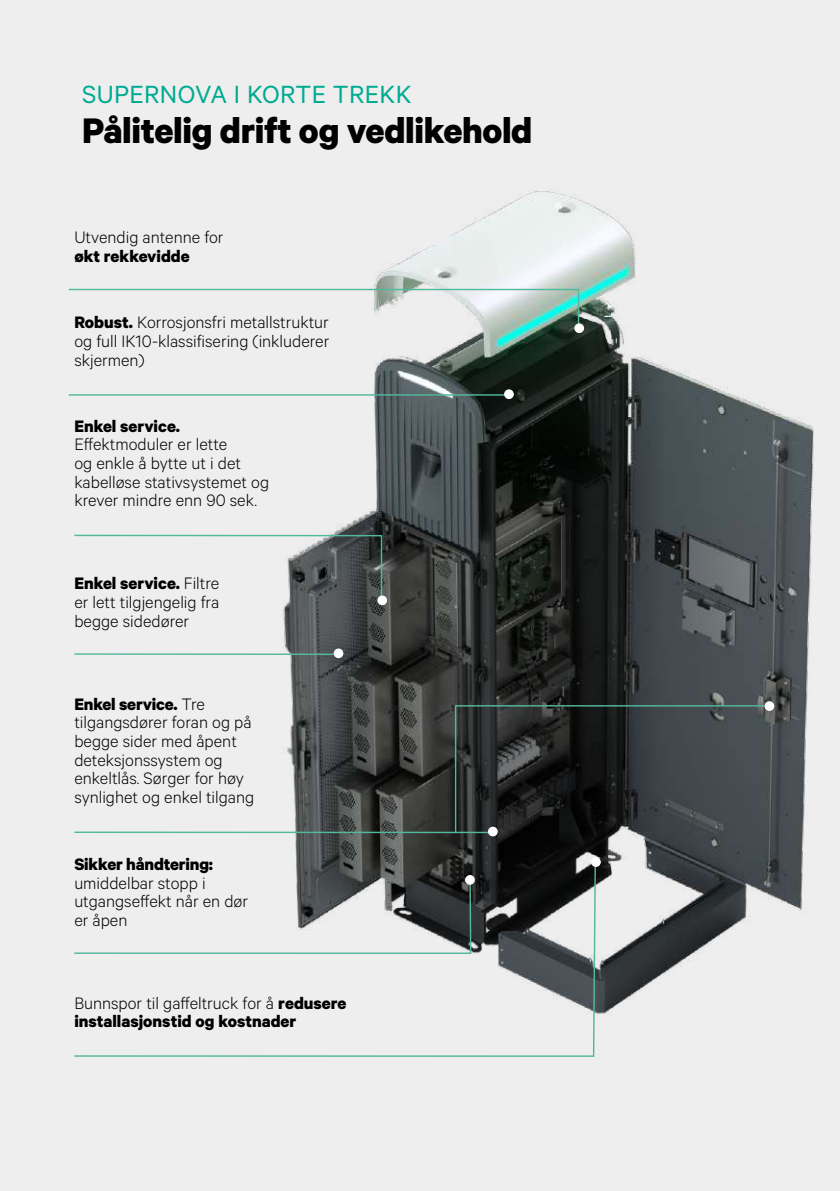
<style>
.page{position:relative;width:840px;height:1191px;background:#fff}
.page>*{position:absolute;margin:0;border:0;box-sizing:border-box;transform-origin:0 0}
.t1{font:700 40px "Calibre";letter-spacing:-.01em;color:#000}
.t2{font:28px "Calibre";letter-spacing:.01em;color:#00ab91}
.t3{font:300 18.6px/18.6px "Calibre";color:#000}
.t4{font:700 18.6px/18.6px "Calibre";color:#000}
.s1{font-weight:700}
.s2{font-weight:300}
</style>
<div class="page">
<div style="left:0;top:0;width:839px;height:1191px;background:#eee"></div>
<img style="left:253px;top:191px;width:561px;height:823px">
<svg style="left:68px;top:288px;width:511px;height:42px"></svg>
<hr style="left:69px;top:394px;width:439px;height:2px;background:#52b89e">
<svg style="left:74px;top:534px;width:309px;height:66px"></svg>
<div style="left:504px;top:390px;width:9px;height:8px;background:#fff;border-radius:50%"></div>
<div style="left:504px;top:389px;width:9px;height:10px;border:1px solid #fff;border-radius:50%"></div>
<div style="left:574px;top:324px;width:9px;height:8px;background:#fff;border-radius:50%"></div>
<div style="left:574px;top:323px;width:9px;height:10px;border:1px solid #fff;border-radius:50%"></div>
<div style="left:377px;top:596px;width:9px;height:8px;background:#fff;border-radius:50%"></div>
<div style="left:377px;top:595px;width:10px;height:10px;border:1px solid #fff;border-radius:50%"></div>
<hr style="left:74px;top:653px;width:261px;height:2px;background:#52b89e">
<div style="left:334px;top:649px;width:8px;height:8px;background:#fff;border-radius:50%"></div>
<div style="left:333px;top:648px;width:10px;height:10px;border:1px solid #fff;border-radius:50%"></div>
<svg style="left:74px;top:865px;width:522px;height:192px"></svg>
<div style="left:465px;top:875px;width:9px;height:9px;background:#fff;border-radius:50%"></div>
<div style="left:465px;top:875px;width:9px;height:9px;border:1px solid #fff;border-radius:50%"></div>
<div style="left:591px;top:857px;width:9px;height:9px;background:#fff;border-radius:50%"></div>
<div style="left:590px;top:857px;width:10px;height:10px;border:1px solid #fff;border-radius:50%"></div>
<hr style="left:74px;top:831px;width:418px;height:2px;background:#52b89e">
<div style="left:488px;top:827px;width:9px;height:9px;background:#fff;border-radius:50%"></div>
<div style="left:487px;top:826px;width:10px;height:10px;border:1px solid #fff;border-radius:50%"></div>
<svg style="left:454px;top:704px;width:316px;height:130px;background:#303537"></svg>
<div style="left:764px;top:702px;width:9px;height:8px;background:#fff;border-radius:50%"></div>
<div style="left:764px;top:701px;width:9px;height:10px;border:1px solid #fff;border-radius:50%"></div>
<h2 class="t2" style="left:82px;top:78px;width:330px">SUPERNOVA I KORTE TREKK</h2>
<h1 class="t1" style="left:82px;top:106px;width:451px">Pålitelig drift og vedlikehold</h1>
<p class="t3" style="left:74px;top:227px;width:151px">Utvendig antenne for</p>
<p class="t4" style="left:74px;top:246px;width:117px">økt rekkevidde</p>
<p class="t3" style="left:74px;top:312px;width:256px;text-align:justify"><span class="s1">Robust.</span> Korrosjonsfri metallstruktur og full IK10-klassifisering (inkluderer skjermen)</p>
<p class="t4" style="left:74px;top:416px;width:107px">Enkel service.</p>
<p class="t3" style="left:74px;top:434px;width:196px">Effektmoduler er lette<br>og enkle å bytte ut i det kabelløse stativsystemet og krever mindre enn 90 sek.</p>
<p class="t3" style="left:74px;top:573px;width:146px;text-align:justify"><span class="s1">Enkel service.</span> Filtre er lett tilgjengelig fra begge sidedører</p>
<p class="t3" style="left:74px;top:693px;width:181px"><span class="s1">Enkel service.</span> Tre tilgangsdører foran og på begge sider med åpent deteksjonssystem og enkeltlås. Sørger for høy synlighet og enkel tilgang</p>
<p class="t4" style="left:74px;top:854px;width:140px">Sikker håndtering:</p>
<p class="t3" style="left:74px;top:872px;width:175px">umiddelbar stopp i utgangseffekt når en dør er åpen</p>
<p class="t4" style="left:74px;top:993px;width:273px"><span class="s2">Bunnspor til gaffeltruck for å</span> redusere installasjonstid og kostnader</p>
</div>
